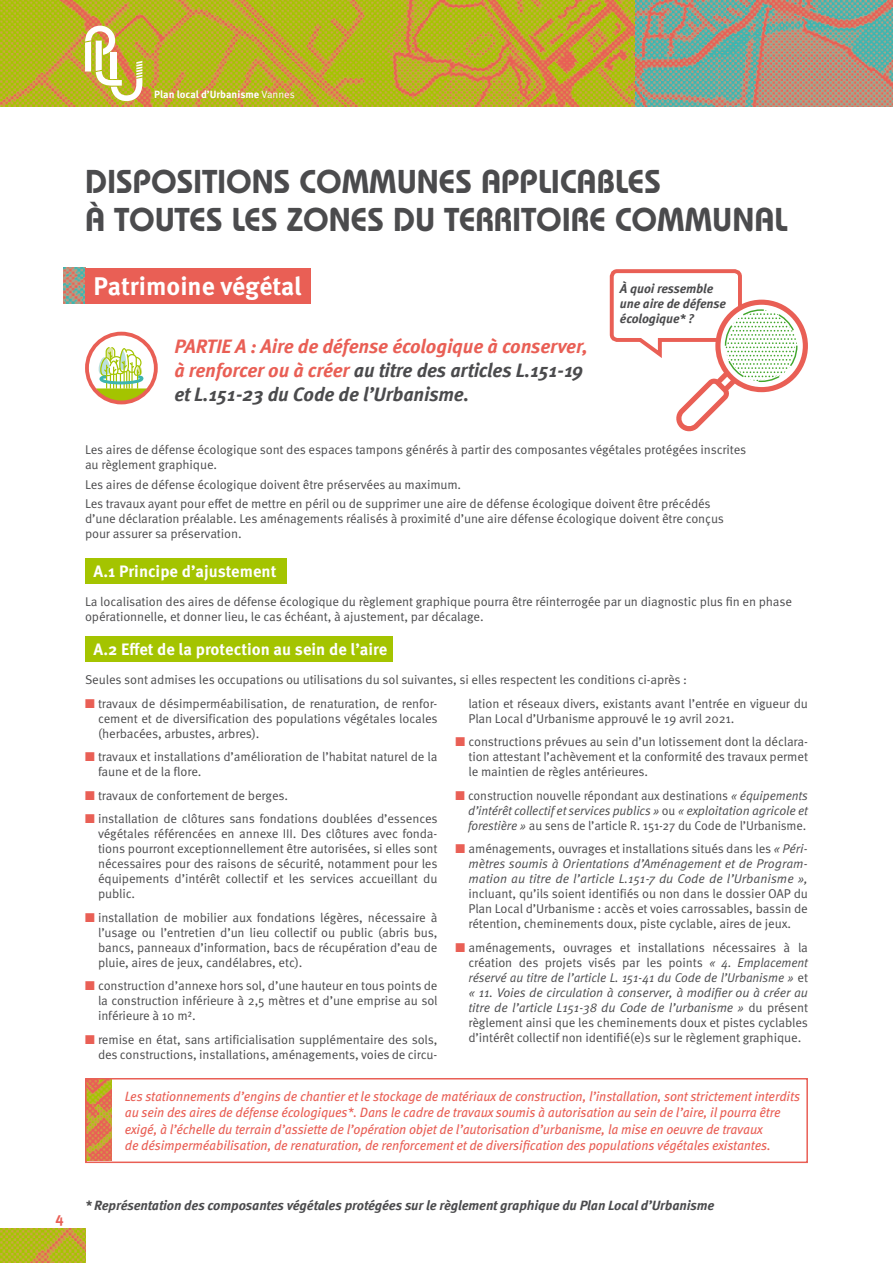
<style>
.page{position:relative;width:893px;height:1263px;background:#fff}
.page>*{position:absolute;margin:0;border:0;box-sizing:border-box;transform-origin:0 0}
.t1{font:600 33px/37.5px "Bauhaus Std";color:#4b4b4d}
.t2{font:700 25.5px "Meta OT";color:#fff}
.t3{font:italic 700 19.5px/24px "Meta Pro";letter-spacing:-.01em;color:#e95f55}
.t4{font:700 16.5px "Meta OT";color:#fff}
.t5{font:700 15px "Meta OT";color:#e95f55}
.t6{font:italic 13.5px/16.5px "Meta OT";letter-spacing:-.01em;color:#e95f55;scale:.96 1}
.t7{font:italic 700 13.5px "Meta Pro";letter-spacing:-.015em;color:#4b4b4d}
.t8{font:12.75px/15px "Meta OT Norm";letter-spacing:-.01em;color:#4b4b4d}
.t9{font:12.75px/15px "Meta OT Norm Ita";letter-spacing:-.01em;color:#4b4b4d}
.t10{font:italic 700 12.75px/14.7px "Meta Pro";letter-spacing:-.01em;color:#4b4b4d}
.t11{font:700 10.5px "Meta OT";color:#fff}
.s1{font-family:"Meta OT Norm";font-weight:400}
.s2{color:#4b4b4d}
.s3{color:#e95f55}
.s4{font-family:"Meta OT Norm Ita"}
.s5{font-family:"Meta OT Norm"}
</style>
<div class="page">
<img style="left:0;top:0;width:635px;height:106px">
<img style="left:635px;top:0;width:258px;height:106px">
<svg style="left:85px;top:26px;width:57px;height:75px"></svg>
<img style="left:0;top:1229px;width:85px;height:34px">
<img style="left:64px;top:268px;width:21px;height:35px">
<div style="left:85px;top:268px;width:225px;height:35px;background:#e95f55"></div>
<div style="left:85px;top:558px;width:201px;height:25px;background:#a4c400"></div>
<div style="left:85px;top:636px;width:308px;height:26px;background:#a4c400"></div>
<img style="left:88px;top:1081px;width:24px;height:79px">
<div style="left:85px;top:1078px;width:723px;height:85px;border:2px solid #e95f55"></div>
<div style="left:85px;top:332px;width:73px;height:72px;border:4px solid #e95f55;border-radius:50%"></div>
<svg style="left:96px;top:347px;width:51px;height:54px"></svg>
<svg style="left:609px;top:269px;width:199px;height:163px"></svg>
<p class="t11" style="left:154px;top:88px;width:142px">Plan local d’Urbanisme <span class="s1">Vannes</span></p>
<p class="t5" style="left:56px;top:1208px;width:10px">4</p>
<h1 class="t1" style="left:85px;top:162px;width:704px">DISPOSITIONS COMMUNES APPLICABLES<br>À TOUTES LES ZONES DU TERRITOIRE COMMUNAL</h1>
<h2 class="t2" style="left:94px;top:270px;width:210px">Patrimoine végétal</h2>
<h3 class="t3" style="left:174px;top:333px;width:415px">PARTIE A : Aire de défense écologique à conserver, à renforcer ou à créer <span class="s2">au titre des articles L.151-19 et L.151-23 du Code de l’Urbanisme.</span></h3>
<p class="t10" style="left:620px;top:281px;width:108px">À quoi ressemble une aire de défense écologique* ?</p>
<p class="t8" style="left:85px;top:443px;width:663px">Les aires de défense écologique sont des espaces tampons générés à partir des composantes végétales protégées inscrites au règlement graphique.</p>
<p class="t8" style="left:85px;top:475px;width:627px;line-height:19.2px">Les aires de défense écologique doivent être préservées au maximum.<br>Les travaux ayant pour effet de mettre en péril ou de supprimer une aire de défense écologique doivent être précédés</p>
<p class="t8" style="left:85px;top:511px;width:640px">d’une déclaration préalable. Les aménagements réalisés à proximité d’une aire défense écologique doivent être conçus pour assurer sa préservation.</p>
<p class="t4" style="left:94px;top:561px;width:184px">A.1 Principe d’ajustement</p>
<p class="t8" style="left:85px;top:594px;width:708px">La localisation des aires de défense écologique du règlement graphique pourra être réinterrogée par un diagnostic plus fin en phase opérationnelle, et donner lieu, le cas échéant, à ajustement, par décalage.</p>
<p class="t4" style="left:94px;top:639px;width:295px">A.2 Effet de la protection au sein de l’aire</p>
<p class="t8" style="left:85px;top:672px;width:604px">Seules sont admises les occupations ou utilisations du sol suivantes, si elles respectent les conditions ci-après :</p>
<p class="t8" style="left:98px;top:696px;width:341px;text-align:justify;text-indent:-13px"><span class="s3">■</span> travaux de désimperméabilisation, de renaturation, de renfor&shy;cement et de diversification des populations végétales locales (herbacées, arbustes, arbres).</p>
<p class="t8" style="left:98px;top:749px;width:341px;text-indent:-13px"><span class="s3">■</span> travaux et installations d’amélioration de l’habitat naturel de la faune et de la flore.</p>
<p class="t8" style="left:85px;top:788px;width:205px"><span class="s3">■</span> travaux de confortement de berges.</p>
<p class="t8" style="left:98px;top:811px;width:341px;text-align:justify;text-indent:-13px"><span class="s3">■</span> installation de clôtures sans fondations doublées d’essences végétales référencées en annexe III. Des clôtures avec fonda&shy;tions pourront exceptionnellement être autorisées, si elles sont nécessaires pour des raisons de sécurité, notamment pour les équipements d’intérêt collectif et les services accueillant du public.</p>
<p class="t8" style="left:98px;top:910px;width:341px;text-align:justify;text-indent:-13px"><span class="s3">■</span> installation de mobilier aux fondations légères, nécessaire à l’usage ou l’entretien d’un lieu collectif ou public (abris bus, bancs, panneaux d’information, bacs de récupération d’eau de pluie, aires de jeux, candélabres, etc).</p>
<p class="t8" style="left:98px;top:978px;width:341px;text-align:justify;text-indent:-13px"><span class="s3">■</span> construction d’annexe hors sol, d’une hauteur en tous points de la construction inférieure à 2,5 mètres et d’une emprise au sol inférieure à 10 m².</p>
<p class="t8" style="left:85px;top:1032px;width:354px;text-align:right"><span class="s3">■</span> remise en état, sans artificialisation supplémentaire des sols, des constructions, installations, aménagements, voies de circu-</p>
<p class="t8" style="left:468px;top:696px;width:341px">lation et réseaux divers, existants avant l’entrée en vigueur du<br>Plan Local d’Urbanisme approuvé le 19 avril 2021.</p>
<p class="t8" style="left:468px;top:734px;width:341px;text-align:justify;text-indent:-13px"><span class="s3">■</span> constructions prévues au sein d’un lotissement dont la déclara&shy;tion attestant l’achèvement et la conformité des travaux permet le maintien de règles antérieures.</p>
<p class="t8" style="left:455px;top:788px;width:354px"><span class="s3">■</span> construction nouvelle répondant aux destinations <span class="s4">« équipements</span></p>
<p class="t9" style="left:468px;top:803px;width:341px">d’intérêt collectif et services publics » <span class="s5">ou</span> « exploitation agricole et</p>
<p class="t8" style="left:468px;top:818px;width:340px"><span class="s4">forestière »</span> au sens de l’article R. 151-27 du Code de l’Urbanisme.</p>
<p class="t8" style="left:455px;top:842px;width:354px"><span class="s3">■</span> aménagements, ouvrages et installations situés dans les <span class="s4">« Péri-</span></p>
<p class="t9" style="left:468px;top:857px;width:341px">mètres soumis à Orientations d’Aménagement et de Program&shy;mation au titre de l’article L.151-7 du Code de l’Urbanisme »,</p>
<p class="t8" style="left:468px;top:887px;width:341px;text-align:justify">incluant, qu’ils soient identifiés ou non dans le dossier OAP du Plan Local d’Urbanisme : accès et voies carrossables, bassin de rétention, cheminements doux, piste cyclable, aires de jeux.</p>
<p class="t8" style="left:455px;top:940px;width:354px;text-align:right"><span class="s3">■</span> aménagements, ouvrages et installations nécessaires à la création des projets visés par les points <span class="s4">« 4. Emplacement</span></p>
<p class="t9" style="left:468px;top:970px;width:341px;text-align:justify">réservé au titre de l’article L. 151-41 du Code de l’Urbanisme » <span class="s5">et </span>« 11. Voies de circulation à conserver, à modifier ou à créer au titre de l’article L151-38 du Code de l’urbanisme » <span class="s5">du présent</span></p>
<p class="t8" style="left:468px;top:1015px;width:341px">règlement ainsi que les cheminements doux et pistes cyclables d’intérêt collectif non identifié(e)s sur le règlement graphique.</p>
<p class="t6" style="left:125px;top:1088px;width:705px">Les stationnements d’engins de chantier et le stockage de matériaux de construction, l’installation, sont strictement interdits au sein des aires de défense écologiques*. Dans le cadre de travaux soumis à autorisation au sein de l’aire, il pourra être exigé, à l’échelle du terrain d’assiette de l’opération objet de l’autorisation d’urbanisme, la mise en oeuvre de travaux<br>de désimperméabilisation, de renaturation, de renforcement et de diversification des populations végétales existantes.</p>
<p class="t7" style="left:85px;top:1195px;width:631px">* Représentation des composantes végétales protégées sur le règlement graphique du Plan Local d’Urbanisme</p>
</div>
